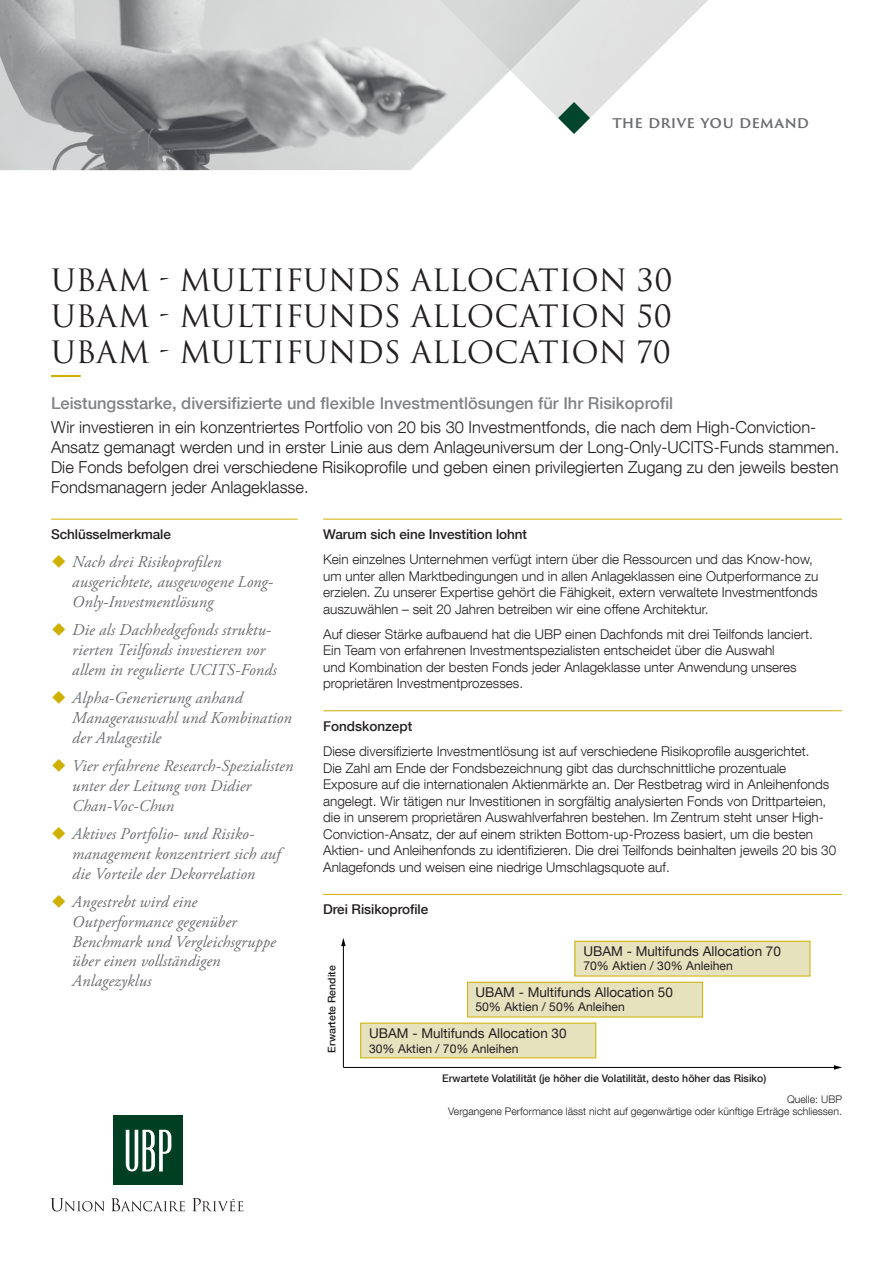
<style>
.page{position:relative;width:893px;height:1263px;background:#fff}
.page>*{position:absolute;margin:0;border:0;box-sizing:border-box;transform-origin:0 0}
.nom_du_fonds{font:30px/36px "Trajan Pro 3";color:#231f20;text-align:justify}
.t1{font:italic 16.5px/19.8px "Adobe Garamond Pro";letter-spacing:.005em;color:#6c6d70}
.Texte_Intro{font:300 16.5px/19.8px "Helvetica Neue LT Com";color:#231f20}
.Texte_Intro-2{font:500 16.5px "Helvetica Neue LT Com";color:#808285}
.Tagline{font:600 15.45px "Trajan Sans Pro";letter-spacing:.005em;color:#6c6d70}
.Texte{font:300 13.5px/16.5px "Helvetica Neue LT Com";color:#231f20}
.t2{font:13.5px "Helvetica Neue LT Com";color:#231f20}
.Titre_Niv_2{font:500 13.5px "Helvetica Neue LT Com";letter-spacing:-.005em;color:#231f20}
.t3{font:12.15px "Helvetica Neue LT Com";color:#231f20}
.Sources{font:300 10.5px "Helvetica Neue LT Com";color:#231f20}
.t4{font:500 10.5px "Helvetica Neue LT Com";color:#231f20}
</style>
<div class="page">
<svg style="left:50px;top:1198px;width:55px;height:13px"></svg>
<svg style="left:111px;top:1198px;width:74px;height:13px"></svg>
<svg style="left:192px;top:1198px;width:51px;height:13px"></svg>
<div style="left:113px;top:1116px;width:70px;height:69px;background:#003f22"></div>
<svg style="left:126px;top:1130px;width:45px;height:41px"></svg>
<hr style="left:51px;top:375px;width:30px;height:2px;background:#ceb000">
<hr style="left:323px;top:519px;width:519px;height:1px;background:#ceb000">
<hr style="left:323px;top:710px;width:519px;height:1px;background:#ceb000">
<hr style="left:51px;top:519px;width:247px;height:1px;background:#ceb000">
<hr style="left:323px;top:894px;width:519px;height:1px;background:#ceb000">
<svg style="left:185px;top:0;width:325px;height:170px"></svg>
<svg style="left:0;top:0;width:185px;height:170px"></svg>
<svg style="left:510px;top:0;width:198px;height:134px"></svg>
<div style="left:361px;top:1023px;width:235px;height:35px;background:#e7e2be"></div>
<div style="left:468px;top:982px;width:235px;height:35px;background:#e7e2be"></div>
<div style="left:467px;top:982px;width:236px;height:35px;border:1px solid #ceb000"></div>
<div style="left:575px;top:941px;width:235px;height:35px;background:#e7e2be"></div>
<div style="left:575px;top:941px;width:235px;height:35px;border:1px solid #ceb000"></div>
<hr style="left:343px;top:945px;width:1px;height:122px;background:#000001">
<svg style="left:341px;top:938px;width:5px;height:8px"></svg>
<hr style="left:343px;top:1067px;width:492px;height:1px;background:#000001">
<svg style="left:834px;top:1065px;width:8px;height:5px"></svg>
<p class="Tagline" style="left:612px;top:111px;width:198px">THE DRIVE YOU DEMAND</p>
<p class="nom_du_fonds" style="left:51px;top:264px;width:623px">UBAM - MULTIFUNDS ALLOCATION 30<br>UBAM - MULTIFUNDS ALLOCATION 50<br>UBAM - MULTIFUNDS ALLOCATION 70</p>
<p class="Texte_Intro-2" style="left:51px;top:393px;width:624px">Leistungsstarke, diversifizierte und flexible Investmentlösungen für Ihr Risikoprofil</p>
<p class="Texte_Intro" style="left:51px;top:417px;width:790px">Wir investieren in ein konzentriertes Portfolio von 20 bis 30 Investmentfonds, die nach dem High-Conviction-Ansatz gemanagt werden und in erster Linie aus dem Anlageuniversum der Long-Only-UCITS-Funds stammen.<br>Die Fonds befolgen drei verschiedene Risikoprofile und geben einen privilegierten Zugang zu den jeweils besten Fondsmanagern jeder Anlageklasse.</p>
<p class="Titre_Niv_2" style="left:323px;top:526px;width:205px">Warum sich eine Investition lohnt</p>
<p class="Texte" style="left:323px;top:551px;width:497px">Kein einzelnes Unternehmen verfügt intern über die Ressourcen und das Know-how, um unter allen Marktbedingungen und in allen Anlageklassen eine Outperformance zu erzielen. Zu unserer Expertise gehört die Fähigkeit, extern verwaltete Investmentfonds auszuwählen – seit 20 Jahren betreiben wir eine offene Architektur.</p>
<p class="Texte" style="left:323px;top:625px;width:491px">Auf dieser Stärke aufbauend hat die UBP einen Dachfonds mit drei Teilfonds lanciert.<br>Ein Team von erfahrenen Investmentspezialisten entscheidet über die Auswahl<br>und Kombination der besten Fonds jeder Anlageklasse unter Anwendung unseres proprietären Investmentprozesses.</p>
<p class="Titre_Niv_2" style="left:323px;top:718px;width:91px">Fondskonzept</p>
<p class="Texte" style="left:323px;top:743px;width:515px">Diese diversifizierte Investmentlösung ist auf verschiedene Risikoprofile ausgerichtet.<br>Die Zahl am Ende der Fondsbezeichnung gibt das durchschnittliche prozentuale Exposure auf die internationalen Aktienmärkte an. Der Restbetrag wird in Anleihenfonds angelegt. Wir tätigen nur Investitionen in sorgfältig analysierten Fonds von Drittparteien, die in unserem proprietären Auswahlverfahren bestehen. Im Zentrum steht unser High-Conviction-Ansatz, der auf einem strikten Bottom-up-Prozess basiert, um die besten Aktien- und Anleihenfonds zu identifizieren. Die drei Teilfonds beinhalten jeweils 20 bis 30<br>Anlagefonds und weisen eine niedrige Umschlagsquote auf.</p>
<p class="Titre_Niv_2" style="left:51px;top:526px;width:121px">Schlüsselmerkmale</p>
<p class="t1" style="left:72px;top:553px;width:202px">Nach drei Risikoprofilen ausgerichtete, ausgewogene Long-<br>Only-Investmentlösung</p>
<p class="t1" style="left:72px;top:621px;width:206px">Die als Dachhedgefonds struktu&shy;rierten Teilfonds investieren vor allem in regulierte UCITS-Fonds</p>
<p class="t1" style="left:72px;top:688px;width:221px">Alpha-Generierung anhand<br>Managerauswahl und Kombination der Anlagestile</p>
<p class="t1" style="left:72px;top:756px;width:223px">Vier erfahrene Research-Spezialisten unter der Leitung von Didier<br>Chan-Voc-Chun</p>
<p class="t1" style="left:72px;top:824px;width:210px">Aktives Portfolio- und Risiko&shy;management konzentriert sich auf die Vorteile der Dekorrelation</p>
<p class="t1" style="left:72px;top:892px;width:205px">Angestrebt wird eine<br>Outperformance gegenüber<br>Benchmark und Vergleichsgruppe über einen vollständigen<br>Anlagezyklus</p>
<p class="Titre_Niv_2" style="left:323px;top:901px;width:106px">Drei Risikoprofile</p>
<p class="t2" style="left:583px;top:943px;width:199px">UBAM - Multifunds Allocation 70</p>
<p class="t3" style="left:583px;top:958px;width:151px">70% Aktien / 30% Anleihen</p>
<p class="t4" style="left:325px;top:1053px;width:89px;rotate:-90deg">Erwartete Rendite</p>
<p class="t2" style="left:475px;top:983px;width:199px">UBAM - Multifunds Allocation 50</p>
<p class="t3" style="left:475px;top:999px;width:151px">50% Aktien / 50% Anleihen</p>
<p class="t2" style="left:369px;top:1025px;width:199px">UBAM - Multifunds Allocation 30</p>
<p class="t3" style="left:369px;top:1041px;width:151px">30% Aktien / 70% Anleihen</p>
<p class="t4" style="left:442px;top:1072px;width:326px">Erwartete Volatilität (je höher die Volatilität, desto höher das Risiko)</p>
<p class="Sources" style="left:787px;top:1092px;width:56px">Quelle: UBP</p>
<p class="Sources" style="left:448px;top:1105px;width:395px">Vergangene Performance lässt nicht auf gegenwärtige oder künftige Erträge schliessen.</p>
</div>
